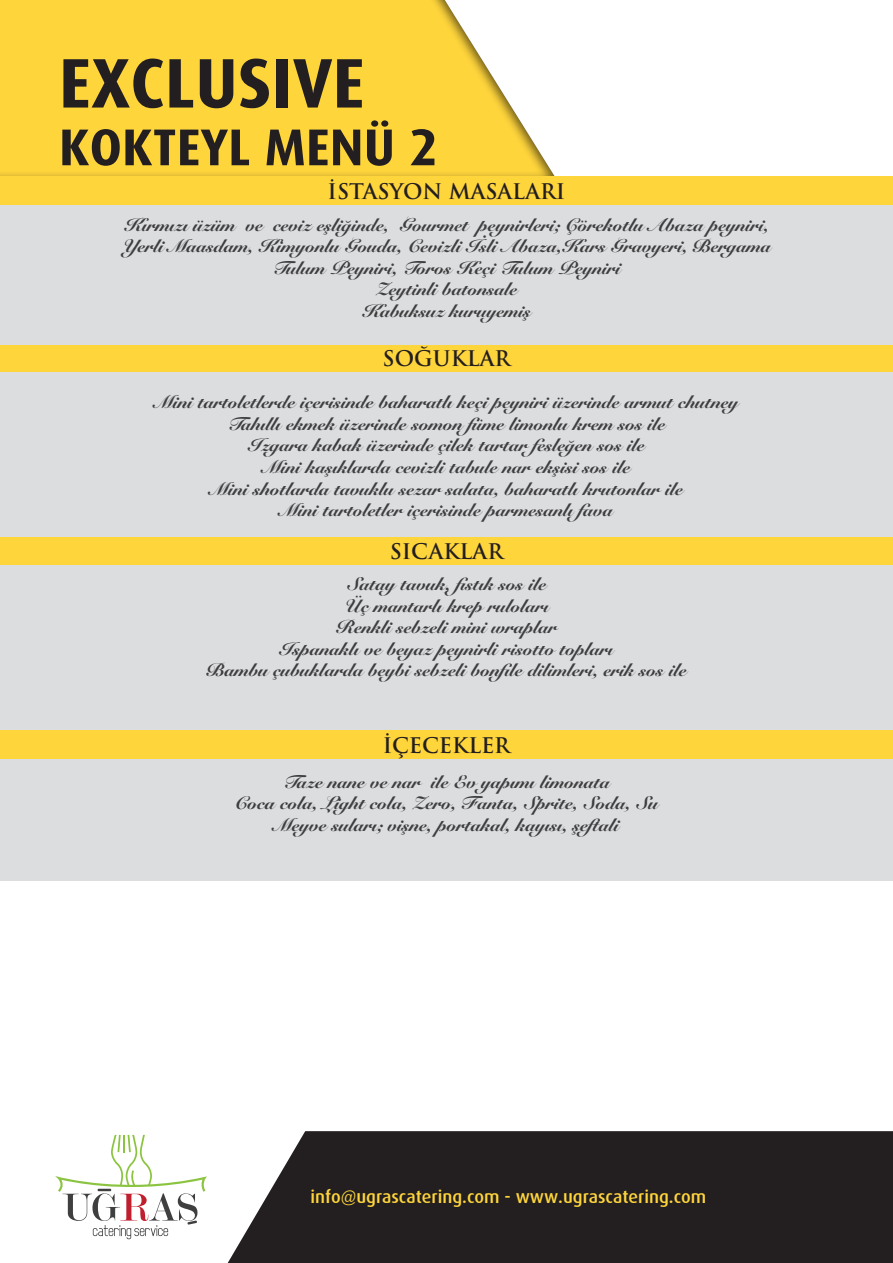
<style>
.page{position:relative;width:893px;height:1263px;background:#fff}
.page>*{position:absolute;margin:0;border:0;box-sizing:border-box;transform-origin:0 0}
.t1{font:700 70.2px "Dax";color:#231f20}
.t2{font:700 51.9px "Dax";color:#231f20}
.t3{font:700 21px "Trajan Pro";color:#231f20}
.t4{font:18px/21.6px "Snell Roundhand LT Std Blk Scr";color:#3e3e3f;text-align:center}
.t5{font:500 18px "Dax";color:#ffd53c}
</style>
<div class="page">
<div style="left:0;top:0;width:555px;height:179px;background:#3e3e3f;opacity:.75"></div>
<div style="left:0;top:177px;width:893px;height:28px;background:#ffd53c"></div>
<div style="left:0;top:344px;width:893px;height:29px;background:#ffd53c"></div>
<div style="left:0;top:537px;width:893px;height:28px;background:#ffd53c"></div>
<div style="left:0;top:730px;width:893px;height:29px;background:#ffd53c"></div>
<div style="left:0;top:205px;width:893px;height:139px;background:#dcdddf"></div>
<div style="left:0;top:373px;width:893px;height:164px;background:#dcdddf"></div>
<div style="left:0;top:565px;width:893px;height:165px;background:#dcdddf"></div>
<div style="left:0;top:759px;width:893px;height:121px;background:#dcdddf"></div>
<div style="left:228px;top:1131px;width:665px;height:132px;background:#231f20"></div>
<svg style="left:55px;top:1135px;width:152px;height:104px"></svg>
<h1 class="t1" style="left:59px;top:44px;width:307px">EXCLUSIVE</h1>
<h2 class="t2" style="left:59px;top:118px;width:381px">KOKTEYL MENÜ 2</h2>
<p class="t3" style="left:328px;top:178px;width:239px">İSTASYON MASALARI</p>
<p class="t4" style="left:122px;top:214px;width:650px">Kırmızı üzüm ve ceviz eşliğinde, Gourmet peynirleri; Çörekotlu Abaza peyniri, Yerli Maasdam, Kimyonlu Gouda, Cevizli İsli Abaza,Kars Gravyeri, Bergama Tulum Peyniri, Toros Keçi Tulum Peyniri<br>Zeytinli batonsale<br>Kabuksuz kuruyemiş</p>
<p class="t3" style="left:382px;top:346px;width:129px">SOĞUKLAR</p>
<p class="t4" style="left:155px;top:392px;width:585px">Mini tartoletlerde içerisinde baharatlı keçi peyniri üzerinde armut chutney Tahıllı ekmek üzerinde somon füme limonlu krem sos ile<br>Izgara kabak üzerinde çilek tartar fesleğen sos ile<br>Mini kaşıklarda cevizli tabule nar ekşisi sos ile<br>Mini shotlarda tavuklu sezar salata, baharatlı krutonlar ile<br>Mini tartoletler içerisinde parmesanlı fava</p>
<p class="t3" style="left:390px;top:538px;width:115px">SICAKLAR</p>
<p class="t4" style="left:206px;top:574px;width:481px">Satay tavuk, fıstık sos ile<br>Üç mantarlı krep ruloları<br>Renkli sebzeli mini wraplar<br>Ispanaklı ve beyaz peynirli risotto topları<br>Bambu çubuklarda beybi sebzeli bonfile dilimleri, erik sos ile</p>
<p class="t3" style="left:383px;top:732px;width:129px">İÇECEKLER</p>
<p class="t4" style="left:235px;top:771px;width:425px">Taze nane ve nar ile Ev yapımı limonata<br>Coca cola, Light cola, Zero, Fanta, Sprite, Soda, Su<br>Meyve suları; vişne, portakal, kayısı, şeftali</p>
<p class="t5" style="left:310px;top:1187px;width:397px">info@ugrascatering.com - www.ugrascatering.com</p>
</div>
